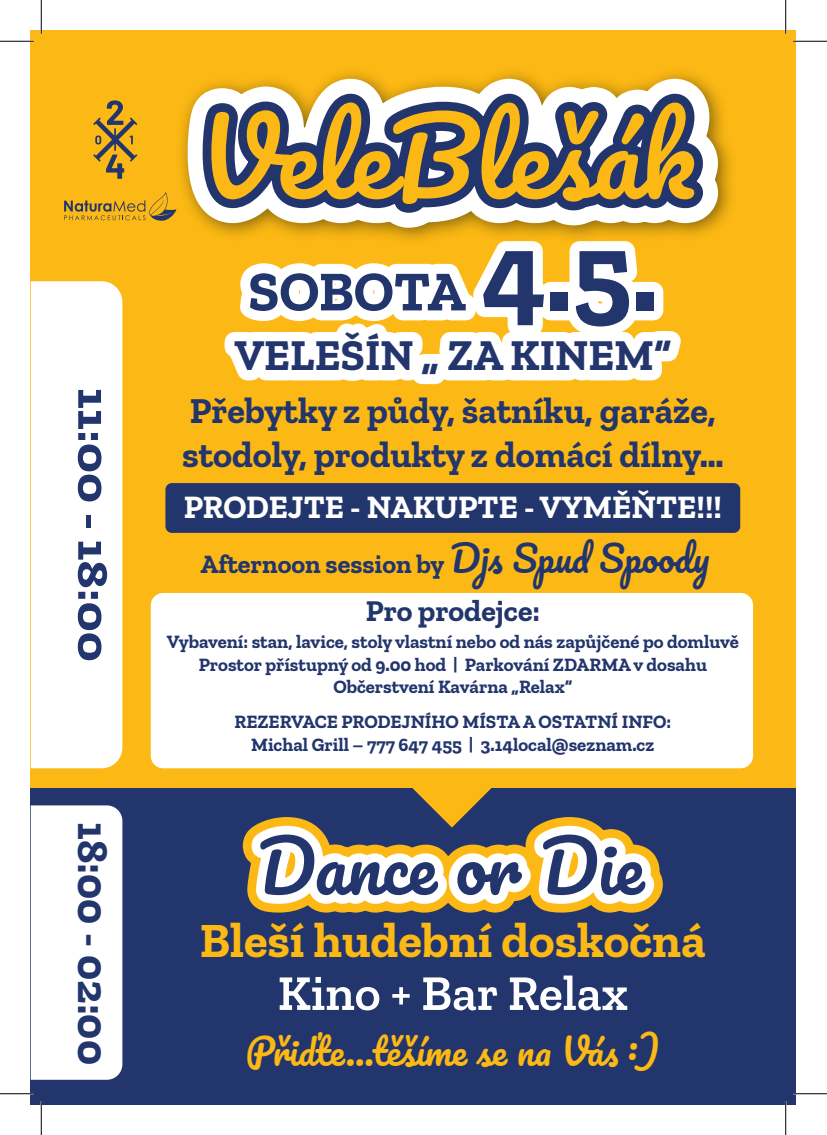
<style>
.page{position:relative;width:827px;height:1135px;background:#fff}
.page>*{position:absolute;margin:0;border:0;box-sizing:border-box;transform-origin:0 0}
.t1{font:700 56.25px "Zilla Slab";color:#22356c}
.t2{font:600 50px "Zilla Slab";color:#fff}
.t3{font:700 48.75px "Zilla Slab";color:#fcb814}
.t4{font:700 43.75px "Zilla Slab";color:#22356c}
.t5{font:700 43.75px "Zilla Slab";color:#22356c;scale:1.19 1}
.t6{font:700 36.25px/43.5px "Zilla Slab";color:#22356c}
.t7{font:36.25px "Pacifico";color:#fcb814}
.t8{font:700 32.5px "Zilla Slab";color:#fff}
.t9{font:700 30px "Zilla Slab";color:#22356c}
.t10{font:700 26.25px "Zilla Slab";color:#22356c}
.t11{font:700 18.75px/22.5px "Zilla Slab";color:#22356c;text-align:center}
.s1{font-size:113.75px}
.s2{font-family:"Pacifico";font-weight:400;font-size:36.25px}
</style>
<div class="page">
<div style="left:31px;top:31px;width:765px;height:757px;background:#fcb814"></div>
<div style="left:31px;top:788px;width:765px;height:316px;background:#22356c"></div>
<svg style="left:413px;top:768px;width:78px;height:22px"></svg>
<svg style="left:93px;top:100px;width:44px;height:79px"></svg>
<svg style="left:64px;top:200px;width:87px;height:21px"></svg>
<svg style="left:151px;top:73px;width:580px;height:312px"></svg>
<svg style="left:190px;top:83px;width:528px;height:187px"></svg>
<svg style="left:211px;top:102px;width:483px;height:102px"></svg>
<div style="left:31px;top:281px;width:91px;height:487px;background:#fff"></div>
<div style="left:31px;top:805px;width:91px;height:275px;background:#fff"></div>
<div style="left:165px;top:483px;width:575px;height:50px;background:#22356c;border-radius:6px"></div>
<div style="left:151px;top:593px;width:602px;height:175px;background:#fff;border-radius:12px"></div>
<svg style="left:414px;top:790px;width:76px;height:24px"></svg>
<svg style="left:242px;top:814px;width:421px;height:99px"></svg>
<svg style="left:260px;top:834px;width:385px;height:61px"></svg>
<hr style="left:0;top:40px;width:34px;height:2px;background:#fff">
<hr style="left:793px;top:40px;width:34px;height:2px;background:#fff">
<hr style="left:40px;top:0;width:2px;height:34px;background:#fff">
<hr style="left:40px;top:1101px;width:2px;height:34px;background:#fff">
<hr style="left:0;top:41px;width:34px;height:1px;background:#000">
<hr style="left:793px;top:41px;width:34px;height:1px;background:#000">
<hr style="left:0;top:1093px;width:34px;height:1px;background:#000">
<hr style="left:793px;top:1093px;width:34px;height:1px;background:#000">
<hr style="left:41px;top:0;width:1px;height:34px;background:#000">
<hr style="left:41px;top:1101px;width:1px;height:34px;background:#000">
<hr style="left:785px;top:0;width:1px;height:34px;background:#000">
<hr style="left:785px;top:1101px;width:1px;height:34px;background:#000">
<h3 class="t5" style="left:118px;top:388px;width:232px;rotate:90deg">11:00 - 18:00</h3>
<h3 class="t4" style="left:118px;top:822px;width:244px;rotate:90deg">18:00 - 02:00</h3>
<h1 class="t1" style="left:248px;top:259px;width:411px">SOBOTA <span class="s1">4.5.</span></h1>
<h3 class="t4" style="left:234px;top:331px;width:438px">VELEŠÍN „ ZA KINEM“</h3>
<h3 class="t6" style="left:182px;top:389px;width:543px">Přebytky z půdy, šatníku, garáže, stodoly, produkty z domácí dílny…</h3>
<h3 class="t8" style="left:184px;top:488px;width:540px">PRODEJTE - NAKUPTE - VYMĚŇTE!!!</h3>
<h3 class="t10" style="left:200px;top:549px;width:510px">Afternoon session by <span class="s2">Djs Spud Spoody</span></h3>
<h3 class="t9" style="left:366px;top:593px;width:176px">Pro prodejce:</h3>
<p class="t11" style="left:167px;top:631px;width:573px">Vybavení: stan, lavice, stoly vlastní nebo od nás zapůjčené po domluvě<br>Prostor přístupný od 9.00 hod | Parkování ZDARMA v dosahu<br>Občerstvení Kavárna „Relax“</p>
<p class="t11" style="left:234px;top:711px;width:438px">REZERVACE PRODEJNÍHO MÍSTA A OSTATNÍ INFO:<br>Michal Grill – 777 647 455 | 3.14local@seznam.cz</p>
<h3 class="t3" style="left:200px;top:912px;width:507px">Bleší hudební doskočná</h3>
<h2 class="t2" style="left:278px;top:965px;width:352px">Kino + Bar Relax</h2>
<h3 class="t7" style="left:246px;top:1033px;width:415px">Přiďte...těšíme se na Vás :)</h3>
</div>
